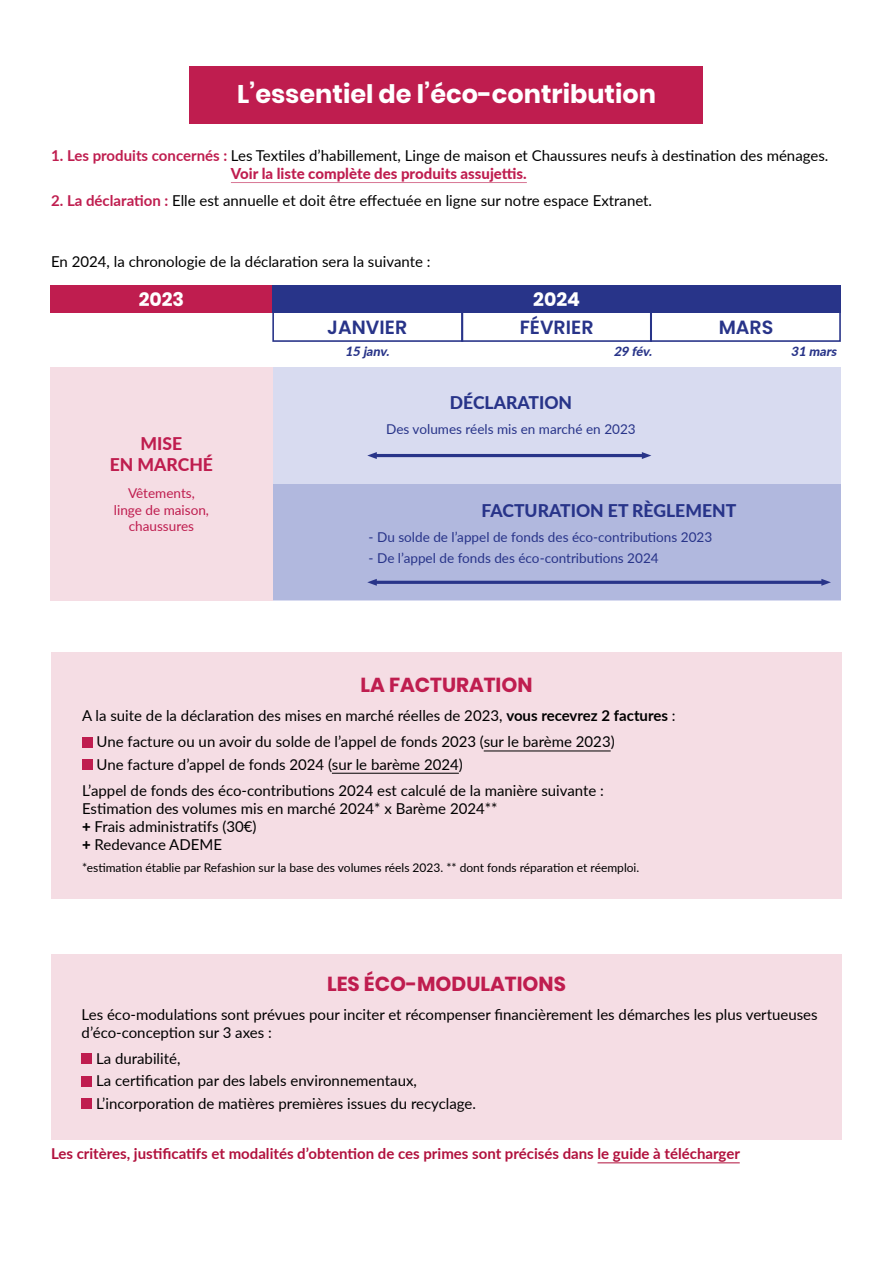
<style>
.page{position:relative;width:893px;height:1263px;background:#fff}
.page>*{position:absolute;margin:0;border:0;box-sizing:border-box;transform-origin:0 0}
.t1{font:700 25.5px "Poppins";color:#fff}
.t2{font:700 20.25px "Poppins";color:#bf1d4f}
.t3{font:600 19.2px "Poppins";color:#283489}
.t4{font:700 19.2px "Poppins";color:#fff}
.t5{font:800 17.55px "Lato";color:#283489}
.t6{font:800 17.55px/21px "Lato";color:#bf1d4f;text-align:center}
.t7{font:15px/18px "Lato";color:#000}
.t8{font:700 15px "Lato";color:#b1113d}
.t9{font:13.5px "Lato";color:#283489}
.t10{font:13.5px/16.2px "Lato";color:#bf1d4f;text-align:center}
.t11{font:italic 800 12.75px "Lato";color:#283489}
.t12{font:12px "Lato";color:#000}
.s1{font-weight:700;color:#bf1d4f}
.s2{font-weight:800;color:#bf1d4f}
.s3{font-weight:700}
.s4{font-weight:800}
</style>
<div class="page">
<div style="left:51px;top:954px;width:791px;height:185px;background:#f5dde4"></div>
<div style="left:82px;top:1053px;width:10px;height:11px;background:#bf1d4f"></div>
<div style="left:82px;top:1076px;width:10px;height:10px;background:#bf1d4f"></div>
<div style="left:82px;top:1098px;width:10px;height:11px;background:#bf1d4f"></div>
<hr style="left:231px;top:182px;width:296px;height:1px;background:#d87795">
<div style="left:190px;top:66px;width:513px;height:57px;background:#bf1d4f"></div>
<div style="left:51px;top:653px;width:791px;height:246px;background:#f5dde4"></div>
<hr style="left:484px;top:751px;width:127px;height:1px;background:#000">
<hr style="left:332px;top:773px;width:127px;height:1px;background:#000">
<div style="left:82px;top:737px;width:11px;height:10px;background:#bf1d4f"></div>
<div style="left:82px;top:759px;width:11px;height:11px;background:#bf1d4f"></div>
<div style="left:273px;top:483px;width:568px;height:117px;background:#b1b8de"></div>
<div style="left:273px;top:367px;width:568px;height:116px;background:#d8dbf0"></div>
<div style="left:50px;top:285px;width:223px;height:28px;background:#bf1d4f"></div>
<div style="left:50px;top:367px;width:223px;height:233px;background:#f5dde4"></div>
<hr style="left:375px;top:454px;width:268px;height:3px;background:#283489">
<svg style="left:367px;top:452px;width:10px;height:7px"></svg>
<svg style="left:642px;top:452px;width:9px;height:7px"></svg>
<div style="left:272px;top:311px;width:191px;height:31px;border:2px solid #283489"></div>
<div style="left:461px;top:311px;width:191px;height:31px;border:2px solid #283489"></div>
<div style="left:650px;top:311px;width:191px;height:31px;border:2px solid #283489"></div>
<hr style="left:375px;top:581px;width:448px;height:3px;background:#283489">
<svg style="left:367px;top:579px;width:10px;height:7px"></svg>
<svg style="left:821px;top:579px;width:10px;height:7px"></svg>
<div style="left:273px;top:285px;width:568px;height:28px;background:#283489"></div>
<hr style="left:598px;top:1162px;width:142px;height:1px;background:#b1113d">
<h1 class="t1" style="left:237px;top:80px;width:420px">L’essentiel de l’éco-contribution</h1>
<p class="t7" style="left:231px;top:146px;width:599px;text-indent:-180px"><span class="s1">1. Les produits concernés :</span> Les Textiles d’habillement, Linge de maison et Chaussures neufs à destination des ménages.<br><span class="s2">Voir la liste complète des produits assujettis.</span></p>
<p class="t7" style="left:51px;top:190px;width:602px"><span class="s1">2. La déclaration :</span> Elle est annuelle et doit être effectuée en ligne sur notre espace Extranet.</p>
<p class="t7" style="left:51px;top:252px;width:381px">En 2024, la chronologie de la déclaration sera la suivante :</p>
<p class="t4" style="left:139px;top:288px;width:47px">2023</p>
<p class="t4" style="left:533px;top:288px;width:48px">2024</p>
<p class="t3" style="left:327px;top:316px;width:82px">JANVIER</p>
<p class="t3" style="left:520px;top:316px;width:75px">FÉVRIER</p>
<p class="t3" style="left:719px;top:316px;width:56px">MARS</p>
<p class="t11" style="left:345px;top:342px;width:49px">15 janv.</p>
<p class="t11" style="left:614px;top:342px;width:43px">29 fév.</p>
<p class="t11" style="left:791px;top:342px;width:50px">31 mars</p>
<p class="t6" style="left:110px;top:432px;width:105px">MISE<br>EN MARCHÉ</p>
<p class="t10" style="left:114px;top:485px;width:97px">Vêtements, linge de maison, chaussures</p>
<p class="t5" style="left:450px;top:390px;width:124px">DÉCLARATION</p>
<p class="t9" style="left:386px;top:420px;width:251px">Des volumes réels mis en marché en 2023</p>
<p class="t5" style="left:482px;top:497px;width:256px">FACTURATION ET RÈGLEMENT</p>
<p class="t9" style="left:369px;top:528px;width:345px">- Du solde de l’appel de fonds des éco-contributions 2023</p>
<p class="t9" style="left:369px;top:548px;width:292px">- De l’appel de fonds des éco-contributions 2024</p>
<h2 class="t2" style="left:360px;top:673px;width:173px">LA FACTURATION</h2>
<p class="t7" style="left:97px;top:702px;width:581px;line-height:26.5px;text-indent:-14px">A la suite de la déclaration des mises en marché réelles de 2023, <span class="s3">vous recevrez 2 factures</span> :<br>Une facture ou un avoir du solde de l’appel de fonds 2023 (sur le barème 2023)</p>
<p class="t7" style="left:82px;top:750px;width:523px;line-height:26.5px;text-indent:14px">Une facture d’appel de fonds 2024 (sur le barème 2024)<br>L’appel de fonds des éco-contributions 2024 est calculé de la manière suivante :</p>
<p class="t7" style="left:82px;top:799px;width:417px">Estimation des volumes mis en marché 2024* x Barème 2024** <span class="s4">+</span> Frais administratifs (30€)<br><span class="s4">+</span> Redevance ADEME</p>
<p class="t12" style="left:82px;top:859px;width:559px">*estimation établie par Refashion sur la base des volumes réels 2023. ** dont fonds réparation et réemploi.</p>
<h2 class="t2" style="left:327px;top:972px;width:240px">LES ÉCO-MODULATIONS</h2>
<p class="t7" style="left:82px;top:1004px;width:737px">Les éco-modulations sont prévues pour inciter et récompenser financièrement les démarches les plus vertueuses d’éco-conception sur 3 axes :</p>
<p class="t7" style="left:96px;top:1047px;width:381px;line-height:22.2px">La durabilité,<br>La certification par des labels environnementaux,<br>L’incorporation de matières premières issues du recyclage.</p>
<p class="t8" style="left:51px;top:1143px;width:690px">Les critères, justificatifs et modalités d’obtention de ces primes sont précisés dans le guide à télécharger</p>
</div>
